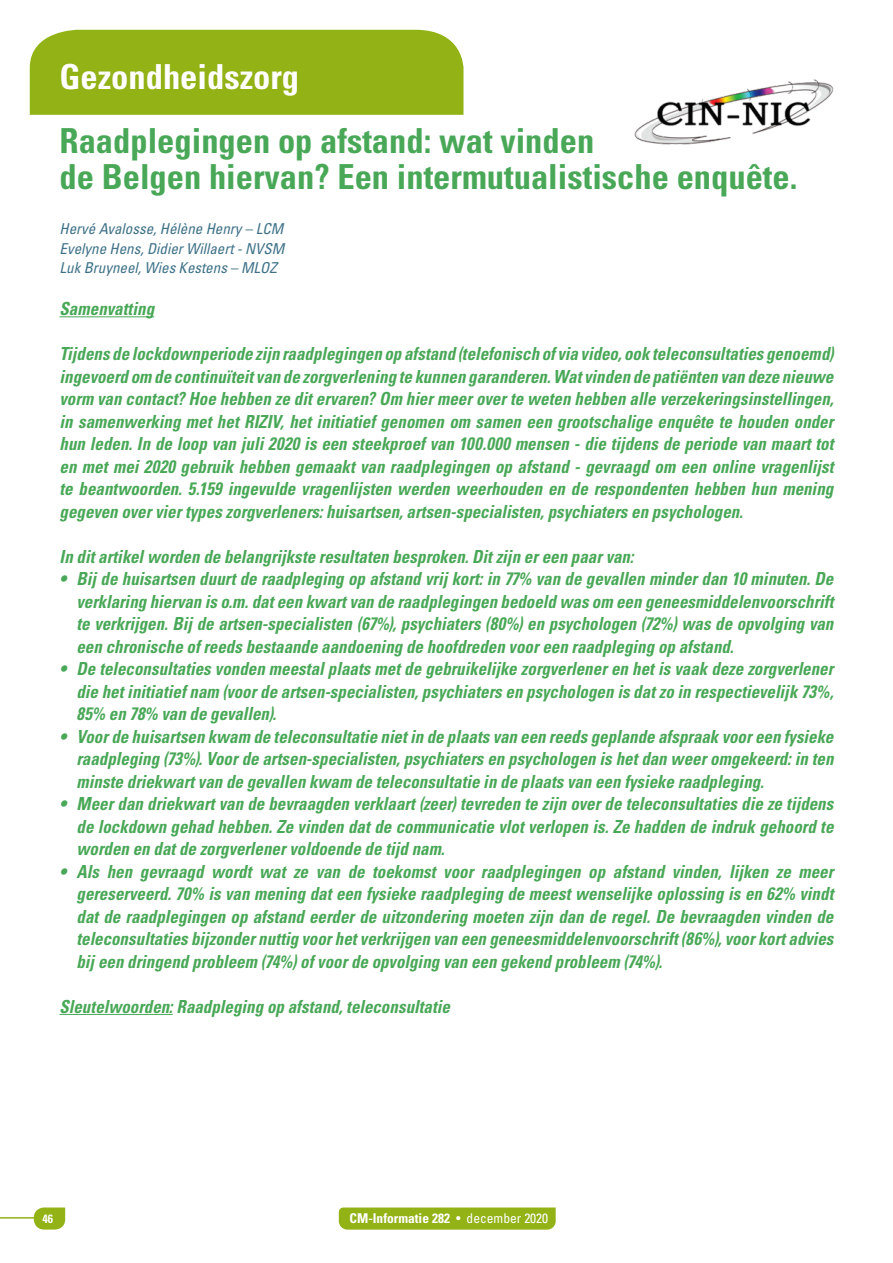
<style>
.page{position:relative;width:893px;height:1263px;background:#fff}
.page>*{position:absolute;margin:0;border:0;box-sizing:border-box;transform-origin:0 0}
.t1{font:700 condensed 34.5px/36px "Univers LT Std";color:#49a857}
.t2{font:700 condensed 34.5px "Univers LT Std";color:#fff}
.t3{font:italic 700 condensed 18px/22.5px "Univers LT Std";color:#49a857;text-align:justify;scale:.94 1}
.t4{font:italic condensed 15px/19.5px "Univers LT Std";color:#3f7287;text-align:justify}
.t5{font:700 condensed 13.5px "Univers LT Std";color:#fff}
.t6{font:700 condensed 12px "Univers LT Std";color:#fff}
.s1{font-weight:400}
</style>
<div class="page">
<div style="left:30px;top:30px;width:433px;height:85px;background:#92b216"></div>
<div style="left:60px;top:59px;width:239px;height:30px;background:#92b216"></div>
<hr style="left:60px;top:316px;width:94px;height:1px;background:#49a857">
<hr style="left:60px;top:1014px;width:113px;height:1px;background:#49a857">
<img style="left:635px;top:79px;width:198px;height:66px">
<svg style="left:29px;top:1207px;width:37px;height:23px"></svg>
<hr style="left:0;top:1217px;width:38px;height:1px;background:#92b216">
<div style="left:339px;top:1207px;width:217px;height:22px;background:#92b216"></div>
<h1 class="t2" style="left:60px;top:56px;width:241px">Gezondheidszorg</h1>
<h1 class="t1" style="left:60px;top:123px;width:739px">Raadplegingen op afstand: wat vinden<br>de Belgen hiervan? Een intermutualistische enquête.</h1>
<p class="t4" style="left:60px;top:219px;width:226px">Hervé Avalosse, Hélène Henry – LCM Evelyne Hens, Didier Willaert - NVSM Luk Bruyneel, Wies Kestens – MLOZ</p>
<p class="t3" style="left:60px;top:297px;width:102px">Samenvatting</p>
<p class="t3" style="left:60px;top:342px;width:825px">Tijdens de lockdownperiode zijn raadplegingen op afstand (telefonisch of via video, ook teleconsultaties genoemd) ingevoerd om de continuïteit van de zorgverlening te kunnen garanderen. Wat vinden de patiënten van deze nieuwe vorm van contact? Hoe hebben ze dit ervaren? Om hier meer over te weten hebben alle verzekeringsinstellingen, in samenwerking met het RIZIV, het initiatief genomen om samen een grootschalige enquête te houden onder hun leden. In de loop van juli 2020 is een steekproef van 100.000 mensen - die tijdens de periode van maart tot en met mei 2020 gebruik hebben gemaakt van raadplegingen op afstand - gevraagd om een online vragenlijst te beantwoorden. 5.159 ingevulde vragenlijsten werden weerhouden en de respondenten hebben hun mening gegeven over vier types zorgverleners: huisartsen, artsen-specialisten, psychiaters en psychologen.</p>
<p class="t3" style="left:60px;top:545px;width:612px">In dit artikel worden de belangrijkste resultaten besproken. Dit zijn er een paar van:</p>
<p class="t3" style="left:77px;top:567px;width:807px;text-indent:-17px">• Bij de huisartsen duurt de raadpleging op afstand vrij kort: in 77% van de gevallen minder dan 10 minuten. De verklaring hiervan is o.m. dat een kwart van de raadplegingen bedoeld was om een geneesmiddelenvoorschrift te verkrijgen. Bij de artsen-specialisten (67%), psychiaters (80%) en psychologen (72%) was de opvolging van een chronische of reeds bestaande aandoening de hoofdreden voor een raadpleging op afstand.</p>
<p class="t3" style="left:77px;top:657px;width:807px;text-indent:-17px">• De teleconsultaties vonden meestal plaats met de gebruikelijke zorgverlener en het is vaak deze zorgverlener die het initiatief nam (voor de artsen-specialisten, psychiaters en psychologen is dat zo in respectievelijk 73%, 85% en 78% van de gevallen).</p>
<p class="t3" style="left:77px;top:725px;width:807px;text-indent:-17px">• Voor de huisartsen kwam de teleconsultatie niet in de plaats van een reeds geplande afspraak voor een fysieke raadpleging (73%). Voor de artsen-specialisten, psychiaters en psychologen is het dan weer omgekeerd: in ten minste driekwart van de gevallen kwam de teleconsultatie in de plaats van een fysieke raadpleging.</p>
<p class="t3" style="left:77px;top:792px;width:807px;text-indent:-17px">• Meer dan driekwart van de bevraagden verklaart (zeer) tevreden te zijn over de teleconsultaties die ze tijdens de lockdown gehad hebben. Ze vinden dat de communicatie vlot verlopen is. Ze hadden de indruk gehoord te worden en dat de zorgverlener voldoende de tijd nam.</p>
<p class="t3" style="left:77px;top:860px;width:807px;text-indent:-17px">• Als hen gevraagd wordt wat ze van de toekomst voor raadplegingen op afstand vinden, lijken ze meer gereserveerd. 70% is van mening dat een fysieke raadpleging de meest wenselijke oplossing is en 62% vindt dat de raadplegingen op afstand eerder de uitzondering moeten zijn dan de regel. De bevraagden vinden de teleconsultaties bijzonder nuttig voor het verkrijgen van een geneesmiddelenvoorschrift (86%), voor kort advies bij een dringend probleem (74%) of voor de opvolging van een gekend probleem (74%).</p>
<p class="t3" style="left:60px;top:995px;width:417px">Sleutelwoorden: Raadpleging op afstand, teleconsultatie</p>
<p class="t6" style="left:42px;top:1211px;width:12px">46</p>
<p class="t5" style="left:350px;top:1210px;width:200px">CM-Informatie 282 <span class="s1">• december 2020</span></p>
</div>
